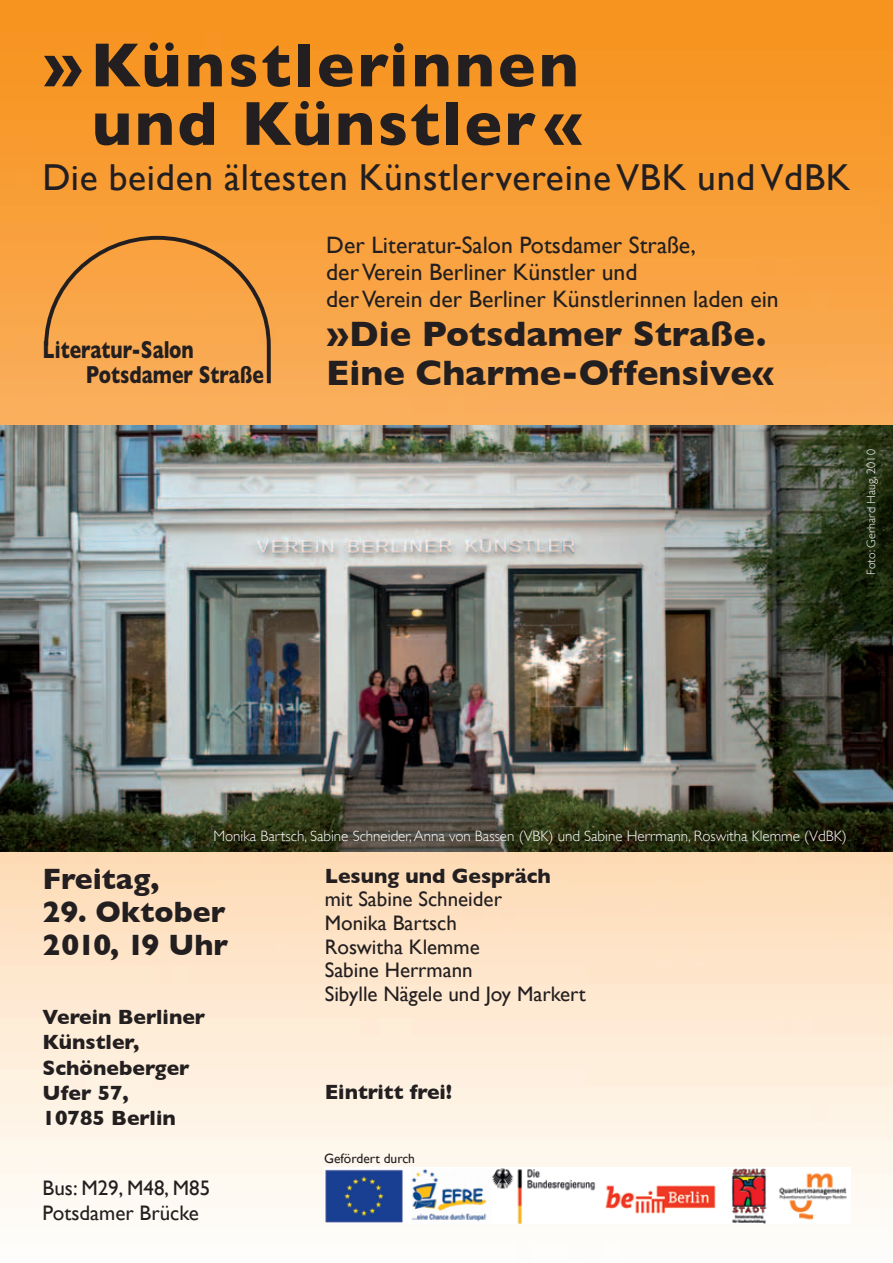
<style>
.page{position:relative;width:893px;height:1263px;background:#fff}
.page>*{position:absolute;margin:0;border:0;box-sizing:border-box;transform-origin:0 0}
.t1{font:700 63px/58.5px "Gill Sans";letter-spacing:.04em;color:#231f20;text-align:right}
.t2{font:37.5px "Gill Sans";letter-spacing:.02em;color:#231f20}
.t3{font:700 36px/39px "Gill Sans";color:#231f20}
.t4{font:700 30px/33px "Gill Sans";color:#231f20}
.t5{font:700 24.9px/24.2px "Gill Sans";color:#231f20;scale:.78 1}
.t6{font:23.7px/27px "Gill Sans";color:#231f20}
.t7{font:21px/23.7px "Gill Sans";color:#231f20}
.t8{font:700 21px/25.2px "Gill Sans";color:#231f20}
.t9{font:300 15px "Gill Sans";color:#fff}
.t10{font:13.5px "Gill Sans";color:#231f20}
.t11{font:300 12px "Gill Sans";letter-spacing:.01em;color:#fff}
.s1{font-weight:700}
</style>
<div class="page">
<img style="left:0;top:0;width:893px;height:1224px">
<svg style="left:43px;top:236px;width:228px;height:148px"></svg>
<img style="left:325px;top:1167px;width:526px;height:56px">
<img style="left:0;top:426px;width:893px;height:425px">
<p class="t1" style="left:43px;top:35px;width:542px">» Künstlerinnen und Künstler «</p>
<p class="t2" style="left:43px;top:155px;width:809px">Die beiden ältesten Künstlervereine VBK und VdBK</p>
<p class="t5" style="left:86px;top:338px;width:230px;text-indent:-43px">Literatur-Salon<br>Potsdamer Straße</p>
<p class="t6" style="left:326px;top:231px;width:454px">Der Literatur-Salon Potsdamer Straße,<br>der Verein Berliner Künstler und<br>der Verein der Berliner Künstlerinnen laden ein</p>
<p class="t3" style="left:326px;top:314px;width:450px">»Die Potsdamer Straße.<br>Eine Charme-Offensive«</p>
<p class="t11" style="left:864px;top:575px;width:127px;rotate:-90deg">Foto: Gerhard Haug, 2010</p>
<p class="t9" style="left:213px;top:827px;width:635px">Monika Bartsch, Sabine Schneider, Anna von Bassen (VBK) und Sabine Herrmann, Roswitha Klemme (VdBK)</p>
<p class="t4" style="left:43px;top:862px;width:118px">Freitag,</p>
<p class="t4" style="left:43px;top:895px;width:187px">29. Oktober<br>2010, 19 Uhr</p>
<p class="t8" style="left:43px;top:1004px;width:164px">Verein Berliner<br>Künstler,<br>Schöneberger<br>Ufer 57,<br>10785 Berlin</p>
<p class="t7" style="left:43px;top:1175px;width:169px;line-height:25.2px">Bus: M29, M48, M85<br>Potsdamer Brücke</p>
<p class="t7" style="left:325px;top:863px;width:263px"><span class="s1">Lesung und Gespräch<br></span>mit Sabine Schneider<br>Monika Bartsch<br>Roswitha Klemme<br>Sabine Herrmann<br>Sibylle Nägele und Joy Markert</p>
<p class="t8" style="left:325px;top:1079px;width:129px">Eintritt frei!</p>
<p class="t10" style="left:324px;top:1150px;width:92px">Gefördert durch</p>
</div>
